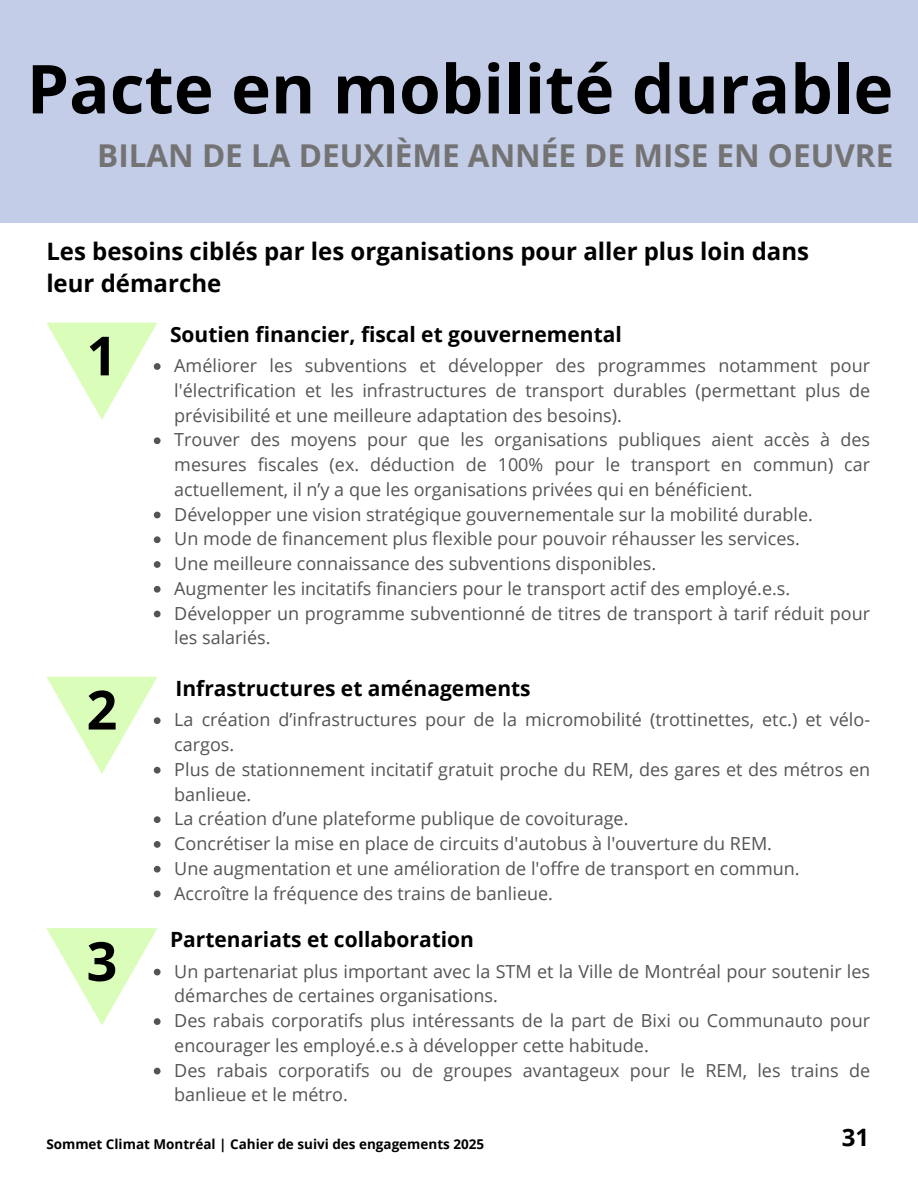
<style>
.page{position:relative;width:918px;height:1188px;background:#fff}
.page>*{position:absolute;margin:0;border:0;box-sizing:border-box;transform-origin:0 0}
.t1{font:700 67.5px "Open Sans";color:#000}
.t2{font:700 54px "Open Sans";color:#000}
.t3{font:700 31.5px "Open Sans";color:#737373}
.t4{font:700 24px/32.7px "Open Sans";color:#000}
.t5{font:700 21px "Open Sans";color:#000}
.t6{font:18px/24.8px "Open Sans";color:#545454}
.t7{font:700 13.5px "Open Sans";color:#000}
</style>
<div class="page">
<div style="left:0;top:0;width:918px;height:223px;background:#c4cde8"></div>
<svg style="left:47px;top:323px;width:114px;height:97px"></svg>
<svg style="left:154px;top:437px;width:7px;height:7px"></svg>
<svg style="left:154px;top:512px;width:7px;height:6px"></svg>
<svg style="left:154px;top:536px;width:7px;height:7px"></svg>
<svg style="left:154px;top:561px;width:7px;height:7px"></svg>
<svg style="left:154px;top:586px;width:7px;height:7px"></svg>
<svg style="left:154px;top:611px;width:7px;height:6px"></svg>
<svg style="left:46px;top:677px;width:115px;height:97px"></svg>
<svg style="left:154px;top:816px;width:7px;height:7px"></svg>
<svg style="left:154px;top:841px;width:7px;height:7px"></svg>
<svg style="left:154px;top:866px;width:7px;height:7px"></svg>
<svg style="left:154px;top:891px;width:7px;height:6px"></svg>
<svg style="left:46px;top:928px;width:115px;height:97px"></svg>
<svg style="left:154px;top:1068px;width:7px;height:6px"></svg>
<p class="t1" style="left:27px;top:41px;width:868px">Pacte en mobilité durable</p>
<p class="t3" style="left:97px;top:134px;width:798px">BILAN DE LA DEUXIÈME ANNÉE DE MISE EN OEUVRE</p>
<h1 class="t4" style="left:46px;top:234px;width:764px">Les besoins ciblés par les organisations pour aller plus loin dans leur démarche</h1>
<h2 class="t5" style="left:170px;top:319px;width:453px">Soutien financier, fiscal et gouvernemental</h2>
<p class="t2" style="left:87px;top:318px;width:32px">1</p>
<h3 class="t6" style="left:174px;top:353px;width:697px;text-align:justify">Améliorer les subventions et développer des programmes notamment pour l'électrification et les infrastructures de transport durables (permettant plus de prévisibilité et une meilleure adaptation des besoins).</h3>
<p class="t6" style="left:174px;top:427px;width:697px;text-align:justify">Trouver des moyens pour que les organisations publiques aient accès à des mesures fiscales (ex. déduction de 100% pour le transport en commun) car actuellement, il n’y a que les organisations privées qui en bénéficient.</p>
<p class="t6" style="left:174px;top:501px;width:640px">Développer une vision stratégique gouvernementale sur la mobilité durable.</p>
<p class="t6" style="left:174px;top:526px;width:627px">Un mode de financement plus flexible pour pouvoir réhausser les services.</p>
<p class="t6" style="left:174px;top:551px;width:483px">Une meilleure connaissance des subventions disponibles.</p>
<p class="t6" style="left:174px;top:576px;width:618px">Augmenter les incitatifs financiers pour le transport actif des employé.e.s.</p>
<p class="t6" style="left:174px;top:600px;width:697px">Développer un programme subventionné de titres de transport à tarif réduit pour les salariés.</p>
<p class="t5" style="left:176px;top:674px;width:357px">Infrastructures et aménagements</p>
<p class="t2" style="left:87px;top:672px;width:32px">2</p>
<h3 class="t6" style="left:174px;top:707px;width:697px">La création d’infrastructures pour de la micromobilité (trottinettes, etc.) et vélo&shy;cargos.</h3>
<p class="t6" style="left:174px;top:756px;width:697px">Plus de stationnement incitatif gratuit proche du REM, des gares et des métros en banlieue.</p>
<p class="t6" style="left:174px;top:806px;width:456px">La création d’une plateforme publique de covoiturage.</p>
<p class="t6" style="left:174px;top:831px;width:599px">Concrétiser la mise en place de circuits d'autobus à l'ouverture du REM.</p>
<p class="t6" style="left:174px;top:855px;width:627px">Une augmentation et une amélioration de l'offre de transport en commun.</p>
<p class="t6" style="left:174px;top:880px;width:380px">Accroître la fréquence des trains de banlieue.</p>
<p class="t5" style="left:170px;top:925px;width:306px">Partenariats et collaboration</p>
<p class="t2" style="left:87px;top:923px;width:32px">3</p>
<h3 class="t6" style="left:174px;top:958px;width:697px">Un partenariat plus important avec la STM et la Ville de Montréal pour soutenir les démarches de certaines organisations.</h3>
<p class="t6" style="left:174px;top:1008px;width:697px">Des rabais corporatifs plus intéressants de la part de Bixi ou Communauto pour encourager les employé.e.s à développer cette habitude.</p>
<p class="t6" style="left:174px;top:1057px;width:697px">Des rabais corporatifs ou de groupes avantageux pour le REM, les trains de banlieue et le métro.</p>
<p class="t7" style="left:46px;top:1134px;width:439px">Sommet Climat Montréal | Cahier de suivi des engagements 2025</p>
<p class="t4" style="left:842px;top:1121px;width:29px">31</p>
</div>
